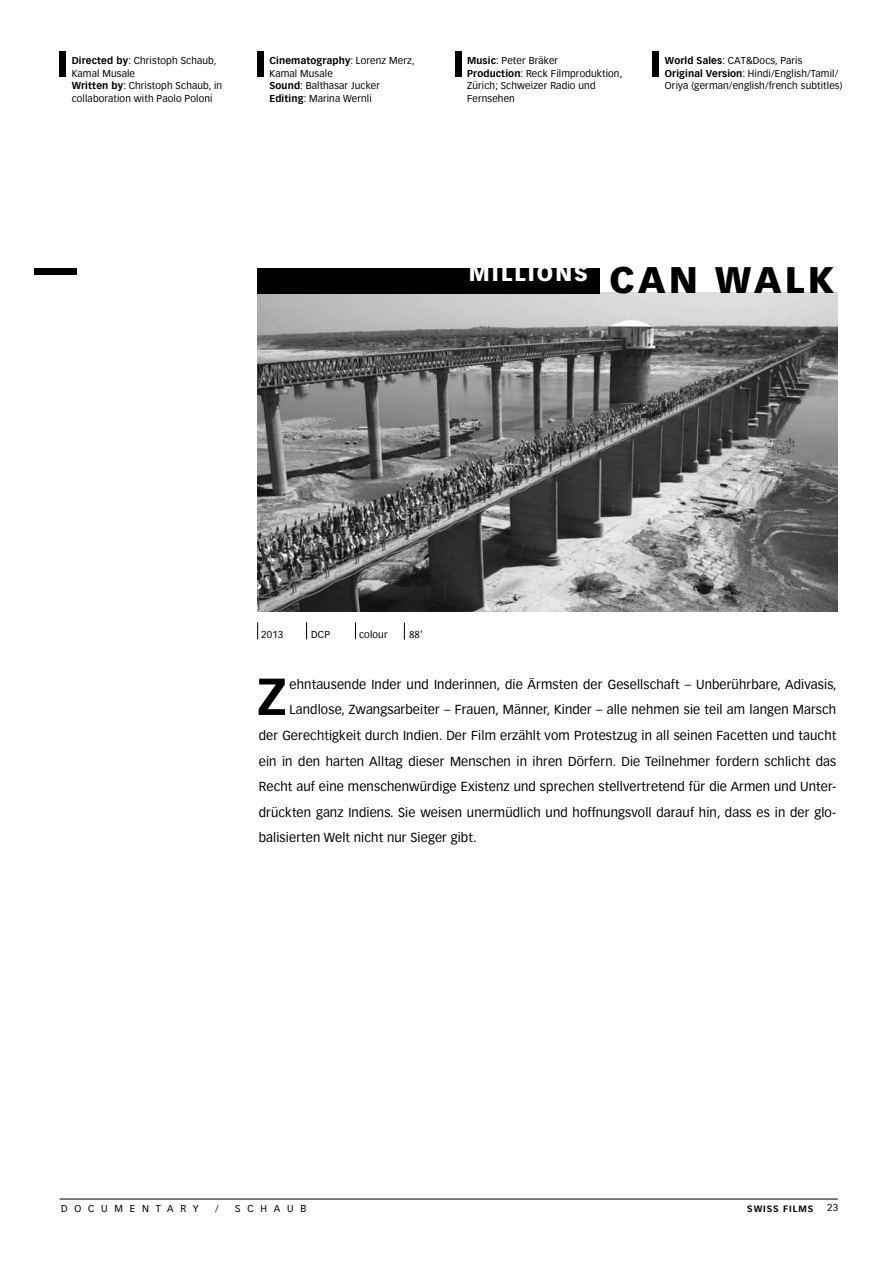
<style>
.page{position:relative;width:893px;height:1263px;background:#fff}
.page>*{position:absolute;margin:0;border:0;box-sizing:border-box;transform-origin:0 0}
.t1{font:700 51px "Vectora Com";color:#000}
.t2{font:900 36px "Vectora Com";letter-spacing:.1em;color:#000}
.t3{font:900 21px "Vectora Com";letter-spacing:.1em;color:#fff}
.t4{font:12.75px "Vectora Com";letter-spacing:.01em;color:#000}
.t5{font:9.75px/12.8px "Vectora Com";letter-spacing:.015em;color:#000}
.t6{font:9.75px "Vectora Com";letter-spacing:.7em;color:#000}
.t7{font:700 9px "Vectora Com";letter-spacing:.1em;color:#000}
.s1{font-weight:700}
</style>
<div class="page">
<img style="left:257px;top:293px;width:581px;height:319px">
<svg style="left:306px;top:622px;width:1px;height:17px"></svg>
<svg style="left:257px;top:622px;width:1px;height:17px"></svg>
<svg style="left:355px;top:622px;width:1px;height:17px"></svg>
<div style="left:34px;top:268px;width:43px;height:6px;background:#000"></div>
<hr style="left:60px;top:1199px;width:778px;height:1px;background:#000">
<div style="left:257px;top:268px;width:343px;height:25px;background:#000"></div>
<svg style="left:404px;top:623px;width:1px;height:17px"></svg>
<div style="left:257px;top:51px;width:7px;height:26px;background:#000"></div>
<div style="left:455px;top:51px;width:6px;height:26px;background:#000"></div>
<div style="left:653px;top:51px;width:6px;height:26px;background:#000"></div>
<div style="left:60px;top:51px;width:6px;height:26px;background:#000"></div>
<p class="t5" style="left:72px;top:54px;width:152px"><span class="s1">Directed by</span>: Christoph Schaub,<br>Kamal Musale<br><span class="s1">Written by</span>: Christoph Schaub, in collaboration with Paolo Poloni</p>
<p class="t5" style="left:467px;top:54px;width:157px"><span class="s1">Music</span>: Peter Bräker<br><span class="s1">Production</span>: Reck Filmproduktion,<br>Zürich; Schweizer Radio und<br>Fernsehen</p>
<p class="t5" style="left:665px;top:54px;width:179px"><span class="s1">World Sales</span>: CAT&amp;Docs, Paris<br><span class="s1">Original Version</span>: Hindi/English/Tamil/<br>Oriya (german/english/french subtitles)</p>
<p class="t5" style="left:269px;top:54px;width:147px"><span class="s1">Cinematography</span>: Lorenz Merz,<br>Kamal Musale<br><span class="s1">Sound</span>: Balthasar Jucker<br><span class="s1">Editing</span>: Marina Wernli</p>
<h3 class="t3" style="left:469px;top:261px;width:120px">MILLIONS</h3>
<h2 class="t2" style="left:609px;top:258px;width:226px">CAN WALK</h2>
<p class="t5" style="left:261px;top:628px;width:24px">2013</p>
<p class="t5" style="left:311px;top:628px;width:20px">DCP</p>
<p class="t5" style="left:359px;top:628px;width:30px">colour</p>
<p class="t5" style="left:409px;top:628px;width:15px">88'</p>
<p class="t4" style="left:290px;top:677px;width:549px">ehntausende Inder und Inderinnen, die Ärmsten der Gesellschaft – Unberührbare, Adivasis,</p>
<p class="t4" style="left:290px;top:702px;width:548px">Landlose, Zwangsarbeiter – Frauen, Männer, Kinder – alle nehmen sie teil am langen Marsch</p>
<p class="t4" style="left:259px;top:728px;width:579px">der Gerechtigkeit durch Indien. Der Film erzählt vom Protestzug in all seinen Facetten und taucht</p>
<p class="t4" style="left:259px;top:753px;width:579px">ein in den harten Alltag dieser Menschen in ihren Dörfern. Die Teilnehmer fordern schlicht das</p>
<p class="t4" style="left:259px;top:779px;width:579px">Recht auf eine menschenwürdige Existenz und sprechen stellvertretend für die Armen und Unter-</p>
<p class="t4" style="left:259px;top:805px;width:579px">drückten ganz Indiens. Sie weisen unermüdlich und hoffnungsvoll darauf hin, dass es in der glo-</p>
<p class="t4" style="left:259px;top:830px;width:219px">balisierten Welt nicht nur Sieger gibt.</p>
<h1 class="t1" style="left:257px;top:666px;width:31px">Z</h1>
<p class="t6" style="left:61px;top:1203px;width:139px">DOCUMENTARY</p>
<p class="t5" style="left:215px;top:1202px;width:5px">/</p>
<p class="t5" style="left:235px;top:1202px;width:73px">SCHAUB</p>
<p class="t7" style="left:747px;top:1203px;width:67px">SWISS FILMS</p>
<p class="t5" style="left:827px;top:1202px;width:13px">23</p>
</div>
